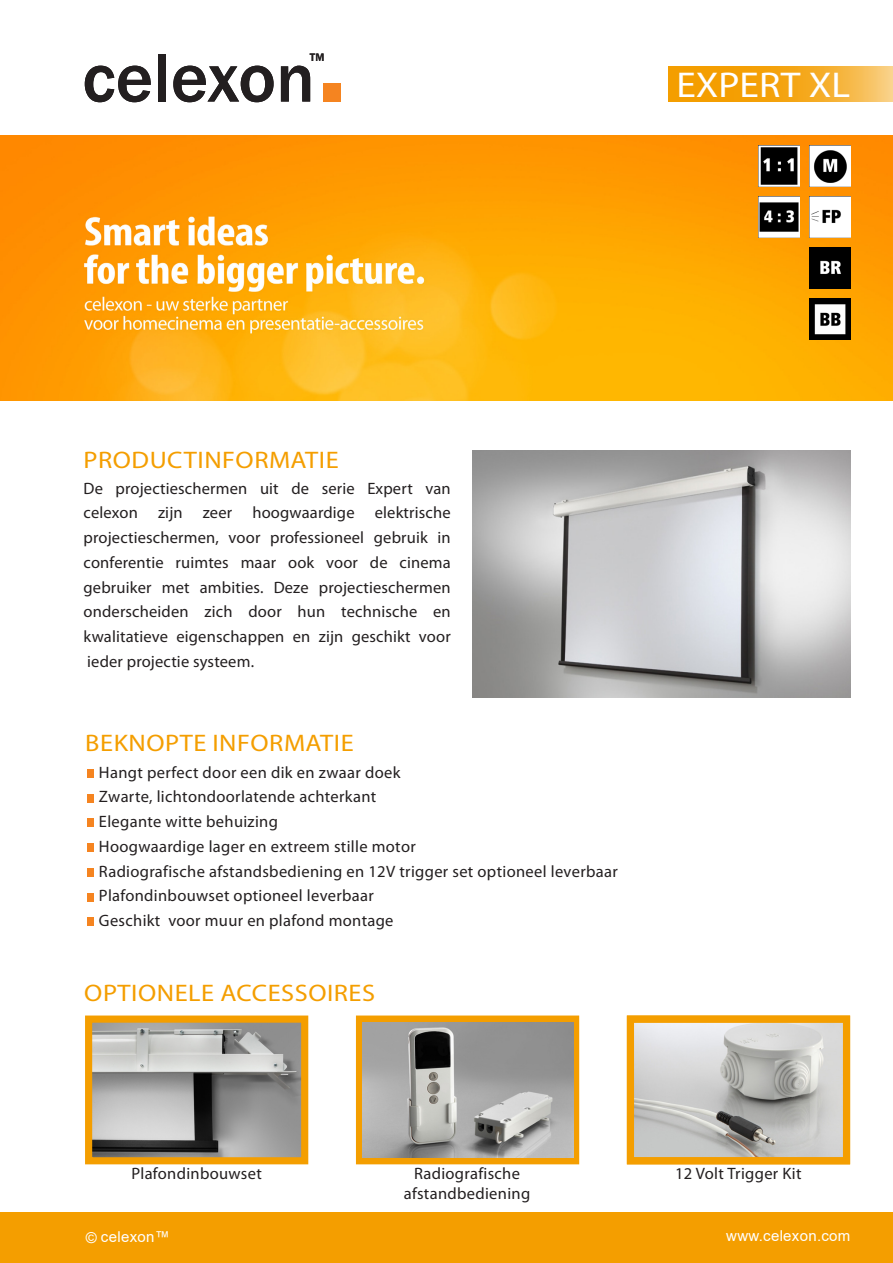
<style>
.page{position:relative;width:893px;height:1263px;background:#fff}
.page>*{position:absolute;margin:0;border:0;box-sizing:border-box;transform-origin:0 0}
.t1{font:500 71.25px "Franklin Gothic";color:#231f20}
.t2{font:36px "Myriad Pro";color:#fff;scale:1.1 1}
.t3{font:24px "Myriad Pro";letter-spacing:.02em;color:#f49e00;scale:1.1 1}
.t4{font:16.5px/24.8px "Myriad Pro";letter-spacing:.02em;color:#231f20;text-align:justify}
.t5{font:15px "Arial";letter-spacing:.02em;color:#fff}
.t6{font:500 11.25px "Franklin Gothic";color:#231f20}
.s1{font-size:142.65px;color:#f58420}
</style>
<div class="page">
<img style="left:0;top:135px;width:893px;height:266px">
<div style="left:0;top:1212px;width:893px;height:51px;background:#f49e00"></div>
<svg style="left:669px;top:66px;width:224px;height:35px;background:#f5aa21"></svg>
<div style="left:356px;top:1015px;width:223px;height:149px;border:7px solid #f49e00"></div>
<img style="left:93px;top:1023px;width:207px;height:133px">
<div style="left:85px;top:1015px;width:223px;height:149px;border:7px solid #f49e00"></div>
<img style="left:758px;top:196px;width:41px;height:41px">
<img style="left:809px;top:299px;width:41px;height:41px">
<img style="left:809px;top:196px;width:41px;height:41px">
<img style="left:809px;top:248px;width:41px;height:41px">
<img style="left:809px;top:145px;width:41px;height:41px">
<img style="left:758px;top:145px;width:41px;height:41px">
<img style="left:473px;top:450px;width:377px;height:248px">
<img style="left:362px;top:1022px;width:211px;height:135px">
<img style="left:635px;top:1023px;width:207px;height:133px">
<div style="left:627px;top:1015px;width:223px;height:149px;border:7px solid #f49e00"></div>
<p class="t1" style="left:82px;top:34px;width:269px">celexon<span class="s1">.</span></p>
<p class="t6" style="left:310px;top:51px;width:16px">TM</p>
<h2 class="t2" style="left:676px;top:65px;width:159px">EXPERT XL</h2>
<h3 class="t3" style="left:84px;top:447px;width:233px">PRODUCTINFORMATIE</h3>
<p class="t4" style="left:84px;top:476px;width:369px">De projectieschermen uit de serie Expert van celexon zijn zeer hoogwaardige elektrische projectieschermen, voor professioneel gebruik in conferentie ruimtes maar ook voor de cinema gebruiker met ambities. Deze projectieschermen onderscheiden zich door hun technische en kwalitatieve eigenschappen en zijn geschikt voor ieder projectie systeem.</p>
<h3 class="t3" style="left:85px;top:729px;width:245px">BEKNOPTE INFORMATIE</h3>
<p class="t4" style="left:99px;top:760px;width:520px;text-align:left">Hangt perfect door een dik en zwaar doek<br>Zwarte, lichtondoorlatende achterkant<br>Elegante witte behuizing<br>Hoogwaardige lager en extreem stille motor<br>Radiografische afstandsbediening en 12V trigger set optioneel leverbaar Plafondinbouwset optioneel leverbaar<br>Geschikt voor muur en plafond montage</p>
<h3 class="t3" style="left:84px;top:980px;width:266px">OPTIONELE ACCESSOIRES</h3>
<p class="t4" style="left:404px;top:1164px;width:128px;line-height:19.8px;text-align:center">Radiografische afstandbediening</p>
<p class="t4" style="left:131px;top:1161px;width:132px">Plafondinbouwset</p>
<p class="t4" style="left:675px;top:1161px;width:128px">12 Volt Trigger Kit</p>
<p class="t5" style="left:86px;top:1226px;width:85px">© celexon™</p>
<p class="t5" style="left:726px;top:1226px;width:126px">www.celexon.com</p>
</div>
